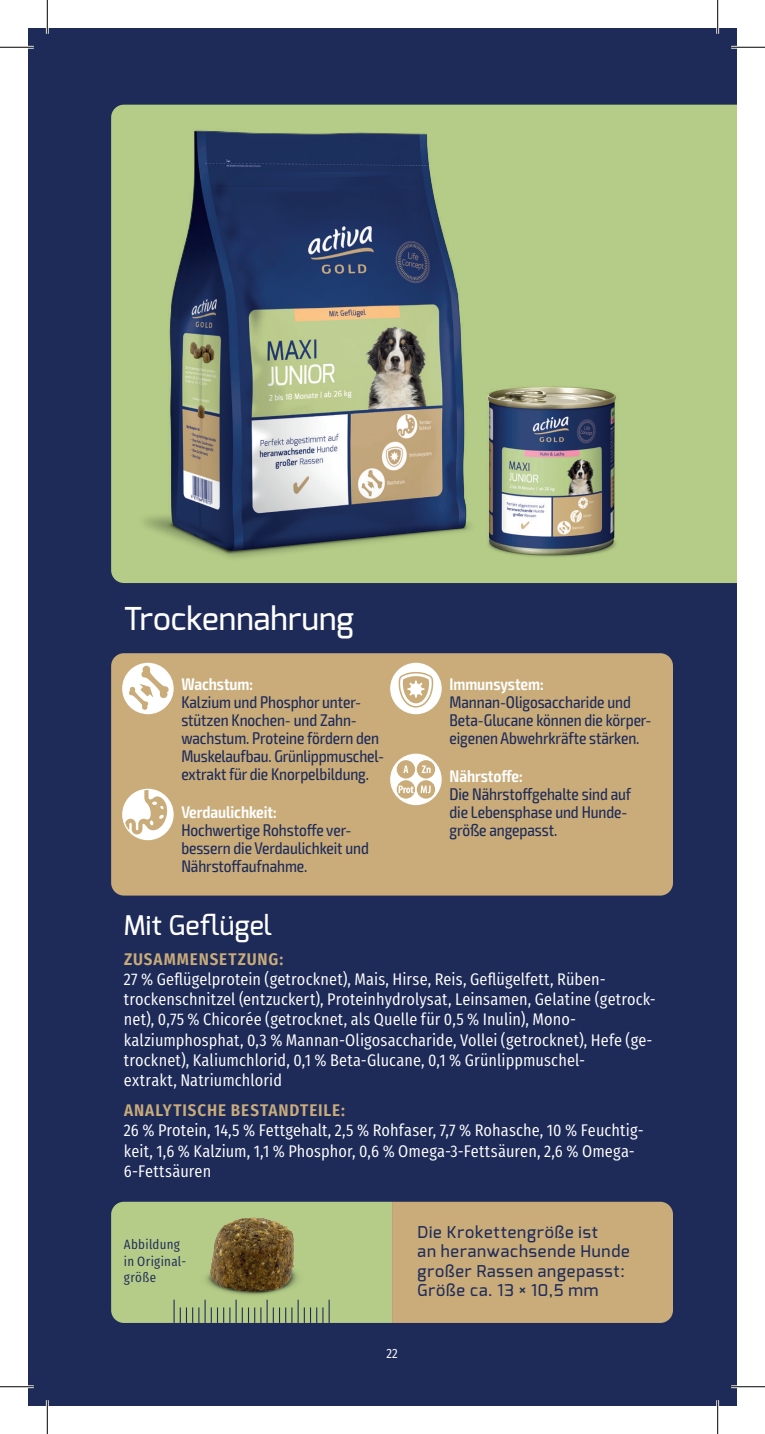
<style>
.page{position:relative;width:765px;height:1434px;background:#fff}
.page>*{position:absolute;margin:0;border:0;box-sizing:border-box;transform-origin:0 0}
.t1{font:500 31.5px "Exo";letter-spacing:.005em;color:#fff}
.t2{font:500 27px "Exo";letter-spacing:.005em;color:#fff}
.t3{font:16.88px/20.2px "Fira Sans Condensed";letter-spacing:.005em;color:#fff}
.t4{font:condensed 16.88px/18px "Exo 2";letter-spacing:-.005em;color:#1e2b59}
.t5{font:600 condensed 16.88px "Exo 2";letter-spacing:-.005em;color:#fff}
.t6{font:600 16.88px "Fira Sans Condensed";letter-spacing:.055em;color:#c9ac7a}
.t7{font:500 16.2px/19.6px "Exo";letter-spacing:.05em;color:#1e2b59}
.t8{font:13.5px/16.2px "Fira Sans Condensed";letter-spacing:.02em;color:#1e2b59}
.t9{font:13.5px "Fira Sans Condensed";color:#fff}
</style>
<div class="page">
<div style="left:28px;top:28px;width:708px;height:1378px;background:#1e2b59"></div>
<svg style="left:111px;top:1202px;width:561px;height:121px"></svg>
<div style="left:111px;top:105px;width:625px;height:478px;background:#b5cc88"></div>
<div style="left:114px;top:104px;width:408px;height:479px;background:#b5cc88"></div>
<img style="left:170px;top:131px;width:296px;height:419px">
<div style="left:111px;top:653px;width:561px;height:243px;background:#c9ac7a;border-radius:13px"></div>
<div style="left:390px;top:754px;width:51px;height:50px;background:#fff;border-radius:50%"></div>
<div style="left:396px;top:760px;width:19px;height:18px;background:#c9ac7a;border-radius:50%"></div>
<div style="left:416px;top:760px;width:19px;height:18px;background:#c9ac7a;border-radius:50%"></div>
<svg style="left:396px;top:780px;width:19px;height:19px"></svg>
<svg style="left:416px;top:780px;width:19px;height:19px"></svg>
<svg style="left:421px;top:765px;width:9px;height:8px"></svg>
<svg style="left:398px;top:785px;width:15px;height:8px"></svg>
<svg style="left:403px;top:765px;width:5px;height:8px"></svg>
<svg style="left:420px;top:786px;width:10px;height:7px"></svg>
<div style="left:390px;top:754px;width:51px;height:51px;border:1px solid #fff;border-radius:50%"></div>
<div style="left:123px;top:789px;width:50px;height:50px;background:#fff;border-radius:50%"></div>
<svg style="left:125px;top:789px;width:42px;height:45px"></svg>
<div style="left:122px;top:789px;width:51px;height:51px;border:1px solid #fff;border-radius:50%"></div>
<img style="left:479px;top:386px;width:145px;height:174px">
<img style="left:487px;top:387px;width:127px;height:168px">
<img style="left:191px;top:1202px;width:122px;height:112px">
<div style="left:123px;top:663px;width:50px;height:51px;background:#fff;border-radius:50%"></div>
<svg style="left:129px;top:665px;width:40px;height:45px"></svg>
<div style="left:122px;top:663px;width:52px;height:51px;border:1px solid #fff;border-radius:50%"></div>
<div style="left:390px;top:663px;width:51px;height:51px;background:#fff;border-radius:50%"></div>
<div style="left:390px;top:663px;width:51px;height:51px;border:1px solid #fff;border-radius:50%"></div>
<svg style="left:398px;top:672px;width:35px;height:36px"></svg>
<hr style="left:0;top:46px;width:34px;height:3px;background:#fff">
<hr style="left:730px;top:46px;width:34px;height:3px;background:#fff">
<hr style="left:0;top:1385px;width:34px;height:3px;background:#fff">
<hr style="left:730px;top:1385px;width:34px;height:3px;background:#fff">
<hr style="left:46px;top:0;width:3px;height:34px;background:#fff">
<hr style="left:46px;top:1400px;width:3px;height:34px;background:#fff">
<hr style="left:716px;top:0;width:2px;height:34px;background:#fff">
<hr style="left:716px;top:1400px;width:2px;height:34px;background:#fff">
<hr style="left:0;top:47px;width:34px;height:1px;background:#000">
<hr style="left:730px;top:47px;width:34px;height:1px;background:#000">
<hr style="left:0;top:1386px;width:34px;height:1px;background:#000">
<hr style="left:730px;top:1386px;width:34px;height:1px;background:#000">
<hr style="left:47px;top:0;width:1px;height:34px;background:#000">
<hr style="left:47px;top:1400px;width:1px;height:34px;background:#000">
<hr style="left:717px;top:0;width:1px;height:34px;background:#000">
<hr style="left:717px;top:1400px;width:1px;height:34px;background:#000">
<h1 class="t1" style="left:124px;top:598px;width:231px">Trockennahrung</h1>
<p class="t5" style="left:181px;top:674px;width:73px">Wachstum:</p>
<p class="t4" style="left:181px;top:694px;width:204px">Kalzium und Phosphor unter&shy;stützen Knochen- und Zahn&shy;wachstum. Proteine fördern den<br>Muskelaufbau. Grünlippmuschel&shy;extrakt für die Knorpelbildung.</p>
<p class="t5" style="left:181px;top:802px;width:97px">Verdaulichkeit:</p>
<p class="t4" style="left:181px;top:821px;width:189px">Hochwertige Rohstoffe ver&shy;bessern die Verdaulichkeit und<br>Nährstoffaufnahme.</p>
<h2 class="t2" style="left:124px;top:907px;width:150px">Mit Geflügel</h2>
<p class="t5" style="left:449px;top:674px;width:95px">Immunsystem:</p>
<p class="t4" style="left:449px;top:694px;width:203px">Mannan-Oligosaccharide und<br>Beta-Glucane können die körper&shy;eigenen Abwehrkräfte stärken.</p>
<p class="t5" style="left:449px;top:766px;width:75px">Nährstoffe:</p>
<p class="t4" style="left:449px;top:785px;width:183px">Die Nährstoffgehalte sind auf die Lebensphase und Hunde&shy;größe angepasst.</p>
<p class="t6" style="left:124px;top:945px;width:161px">ZUSAMMENSETZUNG:</p>
<p class="t3" style="left:124px;top:967px;width:533px">27 % Geflügelprotein (getrocknet), Mais, Hirse, Reis, Geflügelfett, Rüben&shy;trockenschnitzel (entzuckert), Proteinhydrolysat, Leinsamen, Gelatine (getrock&shy;net), 0,75 % Chicorée (getrocknet, als Quelle für 0,5 % Inulin), Mono&shy;kalziumphosphat, 0,3 % Mannan-Oligosaccharide, Vollei (getrocknet), Hefe (ge&shy;trocknet), Kaliumchlorid, 0,1 % Beta-Glucane, 0,1 % Grünlippmuschel-<br>extrakt, Natriumchlorid</p>
<p class="t6" style="left:124px;top:1096px;width:222px">ANALYTISCHE BESTANDTEILE:</p>
<p class="t3" style="left:124px;top:1118px;width:521px">26 % Protein, 14,5 % Fettgehalt, 2,5 % Rohfaser, 7,7 % Rohasche, 10 % Feuchtig&shy;keit, 1,6 % Kalzium, 1,1 % Phosphor, 0,6 % Omega-3-Fettsäuren, 2,6 % Omega-<br>6-Fettsäuren</p>
<p class="t8" style="left:124px;top:1235px;width:64px">Abbildung in Original&shy;größe</p>
<p class="t9" style="left:386px;top:1341px;width:13px">22</p>
<p class="t7" style="left:417px;top:1222px;width:214px">Die Krokettengröße ist<br>an heranwachsende Hunde großer Rassen angepasst:<br>Größe ca. 13 × 10,5 mm</p>
</div>
